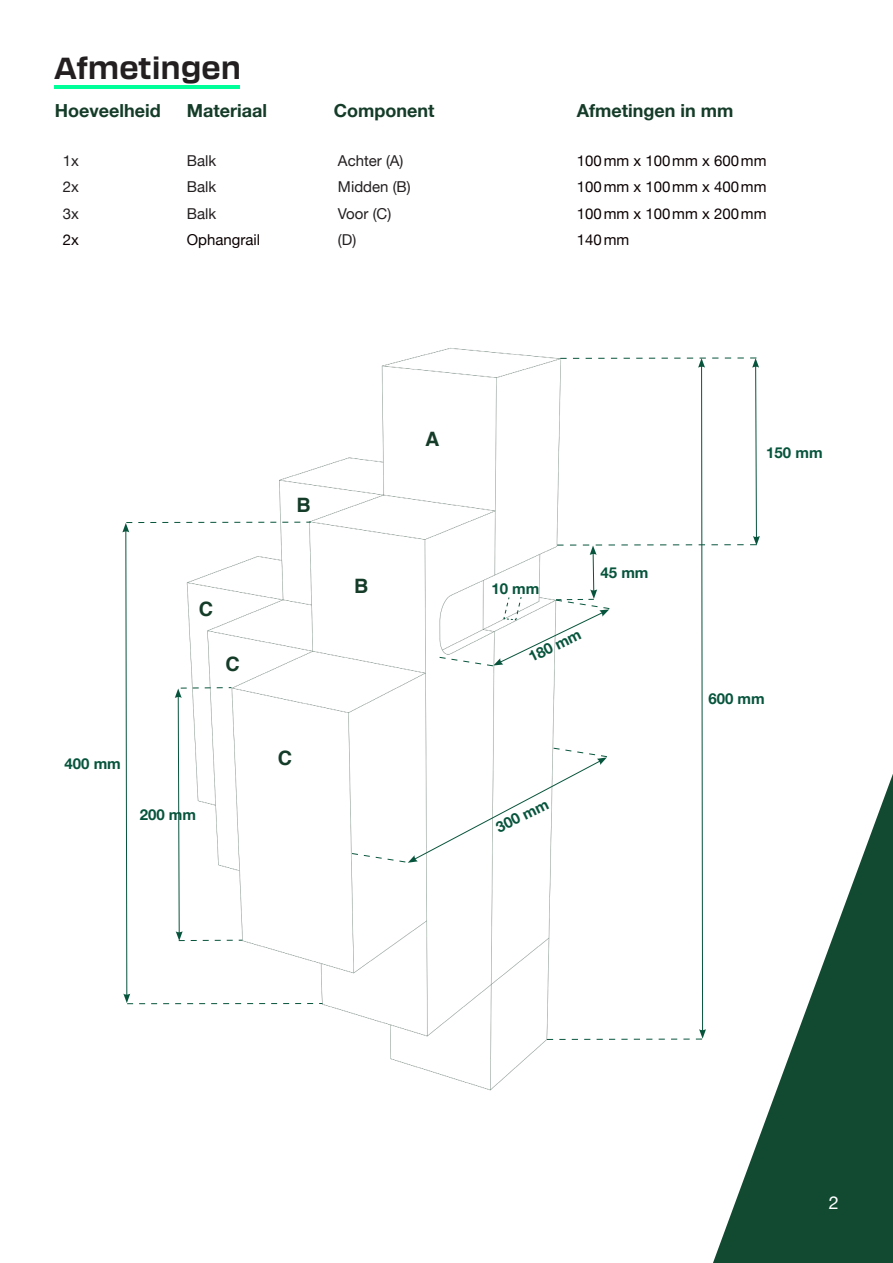
<style>
.page{position:relative;width:893px;height:1263px;background:#fff}
.page>*{position:absolute;margin:0;border:0;box-sizing:border-box;transform-origin:0 0}
.t1{font:700 30px "Transducer";color:#231f20}
.t2{font:700 19.8px "Helvetica";color:#143c28}
.t3{font:700 18px "Helvetica Neue";color:#143c28}
.t4{font:18px "Helvetica Neue";color:#fff}
.t5{font:15px "Helvetica Neue";color:#0b0002}
.t6{font:15px "Helvetica Neue";color:#231f20}
.t7{font:700 15px "Helvetica Neue Parkside";color:#07543c}
</style>
<div class="page">
<svg style="left:713px;top:774px;width:180px;height:489px;fill:#124931"></svg>
<hr style="left:54px;top:85px;width:185px;height:4px;background:#0f9">
<svg style="left:122px;top:522px;width:201px;height:482px"></svg>
<svg style="left:351px;top:358px;width:409px;height:682px"></svg>
<h1 class="t1" style="left:54px;top:46px;width:189px">Afmetingen</h1>
<p class="t3" style="left:55px;top:97px;width:107px">Hoeveelheid</p>
<p class="t3" style="left:187px;top:97px;width:82px">Materiaal</p>
<p class="t3" style="left:334px;top:97px;width:102px">Component</p>
<p class="t3" style="left:577px;top:97px;width:158px">Afmetingen in mm</p>
<p class="t6" style="left:63px;top:149px;width:18px">1x</p>
<p class="t6" style="left:187px;top:149px;width:31px">Balk</p>
<p class="t6" style="left:338px;top:149px;width:67px">Achter (A)</p>
<p class="t5" style="left:577px;top:149px;width:191px">100mm x 100mm x 600mm</p>
<p class="t6" style="left:63px;top:176px;width:18px">2x</p>
<p class="t6" style="left:187px;top:176px;width:31px">Balk</p>
<p class="t6" style="left:338px;top:176px;width:74px">Midden (B)</p>
<p class="t5" style="left:577px;top:176px;width:191px">100mm x 100mm x 400mm</p>
<p class="t6" style="left:63px;top:202px;width:18px">3x</p>
<p class="t6" style="left:187px;top:202px;width:31px">Balk</p>
<p class="t6" style="left:338px;top:202px;width:55px">Voor (C)</p>
<p class="t5" style="left:577px;top:202px;width:191px">100mm x 100mm x 200mm</p>
<p class="t5" style="left:63px;top:229px;width:18px">2x</p>
<p class="t5" style="left:187px;top:229px;width:75px">Ophangrail</p>
<p class="t6" style="left:338px;top:229px;width:20px">(D)</p>
<p class="t5" style="left:577px;top:229px;width:54px">140mm</p>
<h2 class="t2" style="left:199px;top:593px;width:16px">C</h2>
<h2 class="t2" style="left:225px;top:648px;width:16px">C</h2>
<p class="t7" style="left:64px;top:755px;width:58px">400 mm</p>
<p class="t7" style="left:140px;top:806px;width:58px">200 mm</p>
<h2 class="t2" style="left:297px;top:489px;width:16px">B</h2>
<h2 class="t2" style="left:278px;top:742px;width:16px">C</h2>
<h2 class="t2" style="left:354px;top:570px;width:16px">B</h2>
<h2 class="t2" style="left:425px;top:423px;width:16px">A</h2>
<p class="t7" style="left:491px;top:580px;width:50px">10 mm</p>
<p class="t7" style="left:526px;top:650px;width:58px;rotate:-26deg">180 mm</p>
<p class="t7" style="left:600px;top:564px;width:50px">45 mm</p>
<p class="t7" style="left:493px;top:820px;width:58px;rotate:-26deg">300 mm</p>
<p class="t7" style="left:766px;top:444px;width:58px">150 mm</p>
<p class="t7" style="left:708px;top:690px;width:58px">600 mm</p>
<p class="t4" style="left:829px;top:1189px;width:12px">2</p>
</div>
